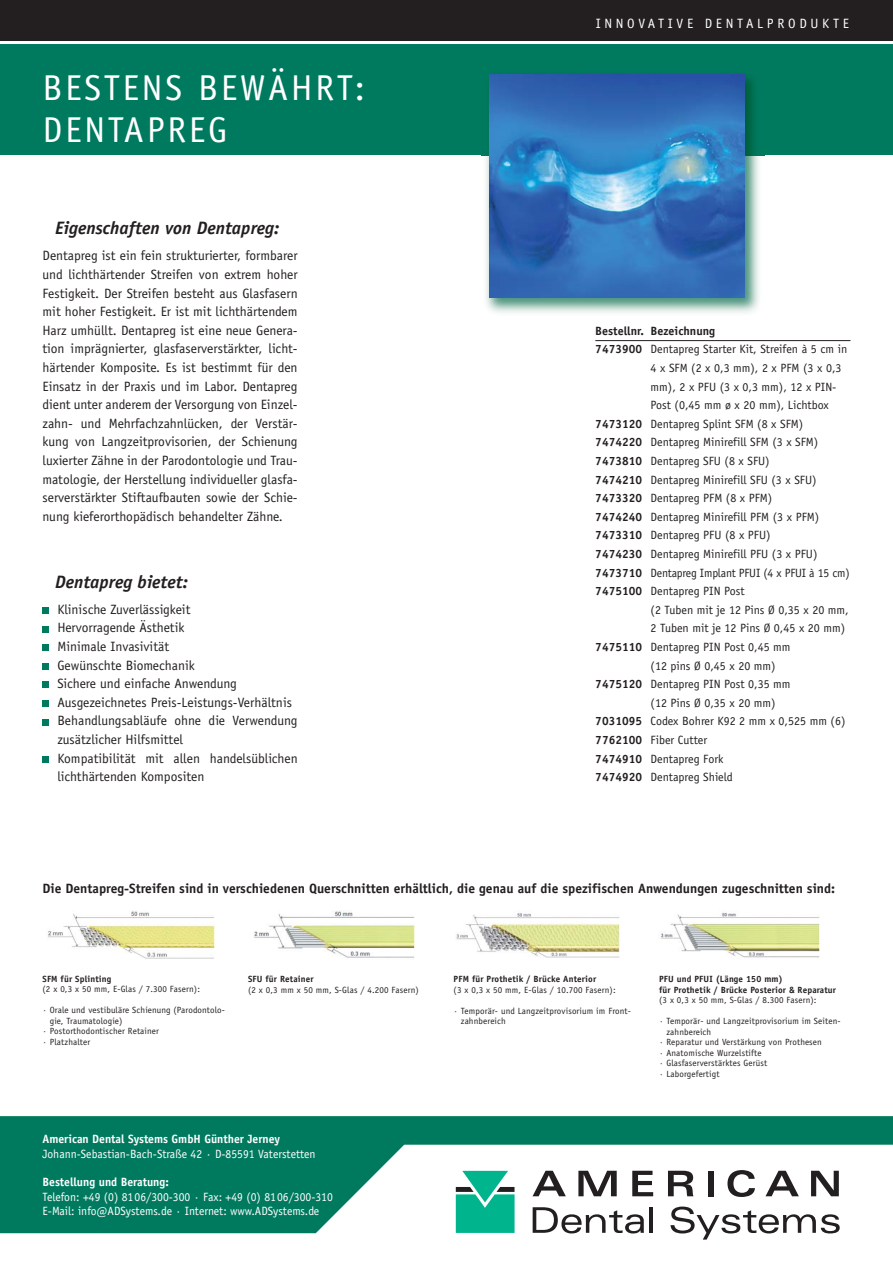
<style>
.page{position:relative;width:893px;height:1263px;background:#fff}
.page>*{position:absolute;margin:0;border:0;box-sizing:border-box;transform-origin:0 0}
.t1{font:36px/42px "Officina Sans";letter-spacing:.075em;color:#fff}
.t2{font:italic 700 18px "Officina Sans";color:#231f20}
.t3{font:13.5px/18.6px "Officina Sans";color:#231f20;text-align:justify}
.t4{font:700 13.5px "Officina Sans";color:#231f20}
.t5{font:13.5px "Officina Sans";letter-spacing:.275em;color:#fff}
.t6{font:12px "Officina Sans";color:#231f20}
.t7{font:12px/14.4px "Officina Sans";color:#fff}
.t8{font:700 12px "Officina Sans";color:#fff}
.t9{font:700 12px "Officina Sans";color:#231f20}
.t10{font:9px/10.5px "Officina Sans";letter-spacing:.015em;color:#231f20}
.t11{font:700 9px/10.5px "Officina Sans";letter-spacing:.015em;color:#231f20}
.s1{font-weight:700}
</style>
<div class="page">
<div style="left:0;top:0;width:893px;height:43px;background:#231f20"></div>
<div style="left:0;top:43px;width:893px;height:112px;background:#007a5f"></div>
<svg style="left:678px;top:1233px;width:156px;height:6px"></svg>
<hr style="left:0;top:41px;width:893px;height:3px;background:#fff">
<svg style="left:0;top:1116px;width:893px;height:117px;fill:#007a5f"></svg>
<hr style="left:595px;top:340px;width:255px;height:1px;background:#231f20">
<div style="left:43px;top:607px;width:6px;height:7px;background:#007a5f"></div>
<svg style="left:43px;top:626px;width:6px;height:6px"></svg>
<div style="left:43px;top:644px;width:6px;height:7px;background:#007a5f"></div>
<div style="left:43px;top:663px;width:6px;height:7px;background:#007a5f"></div>
<div style="left:43px;top:681px;width:6px;height:7px;background:#007a5f"></div>
<div style="left:43px;top:700px;width:6px;height:7px;background:#007a5f"></div>
<svg style="left:43px;top:719px;width:6px;height:6px"></svg>
<div style="left:43px;top:756px;width:6px;height:7px;background:#007a5f"></div>
<img style="left:482px;top:74px;width:282px;height:239px">
<img style="left:489px;top:74px;width:255px;height:224px">
<img style="left:48px;top:911px;width:166px;height:48px">
<img style="left:254px;top:910px;width:160px;height:48px">
<img style="left:456px;top:913px;width:164px;height:45px">
<img style="left:661px;top:912px;width:158px;height:46px">
<h1 class="t1" style="left:42px;top:70px;width:324px">BESTENS BEWÄHRT:<br>DENTAPREG</h1>
<h2 class="t2" style="left:55px;top:221px;width:226px">Eigenschaften von Dentapreg:</h2>
<p class="t3" style="left:43px;top:248px;width:257px">Dentapreg ist ein fein strukturierter, formbarer und lichthärtender Streifen von extrem hoher Festigkeit. Der Streifen besteht aus Glasfasern mit hoher Festigkeit. Er ist mit lichthärtendem Harz umhüllt. Dentapreg ist eine neue Genera&shy;tion imprägnierter, glasfaserverstärkter, licht&shy;härtender Komposite. Es ist bestimmt für den Einsatz in der Praxis und im Labor. Dentapreg dient unter anderem der Versorgung von Einzel&shy;zahn- und Mehrfachzahnlücken, der Verstär&shy;kung von Langzeitprovisorien, der Schienung luxierter Zähne in der Parodontologie und Trau&shy;matologie, der Herstellung individueller glasfa&shy;serverstärkter Stiftaufbauten sowie der Schie&shy;nung kieferorthopädisch behandelter Zähne.</p>
<h2 class="t2" style="left:55px;top:575px;width:135px">Dentapreg bietet:</h2>
<p class="t3" style="left:57px;top:601px;width:242px;text-align:left">Klinische Zuverlässigkeit<br>Hervorragende Ästhetik<br>Minimale Invasivität<br>Gewünschte Biomechanik<br>Sichere und einfache Anwendung<br>Ausgezeichnetes Preis-Leistungs-Verhältnis<br>Behandlungsabläufe ohne die Verwendung zusätzlicher Hilfsmittel<br>Kompatibilität mit allen handelsüblichen lichthärtenden Kompositen</p>
<p class="t5" style="left:596px;top:18px;width:255px">INNOVATIVE DENTALPRODUKTE</p>
<p class="t9" style="left:595px;top:326px;width:121px">Bestellnr. Bezeichnung</p>
<p class="t6" style="left:595px;top:345px;width:253px"><span class="s1">7473900</span> Dentapreg Starter Kit, Streifen à 5 cm in</p>
<p class="t6" style="left:651px;top:363px;width:192px">4 x SFM (2 x 0,3 mm), 2 x PFM (3 x 0,3</p>
<p class="t6" style="left:651px;top:382px;width:187px">mm), 2 x PFU (3 x 0,3 mm), 12 x PIN-</p>
<p class="t6" style="left:651px;top:401px;width:180px">Post (0,45 mm ø x 20 mm), Lichtbox</p>
<p class="t6" style="left:595px;top:419px;width:209px"><span class="s1">7473120</span> Dentapreg Splint SFM (8 x SFM)</p>
<p class="t6" style="left:595px;top:438px;width:225px"><span class="s1">7474220</span> Dentapreg Minirefill SFM (3 x SFM)</p>
<p class="t6" style="left:595px;top:456px;width:176px"><span class="s1">7473810</span> Dentapreg SFU (8 x SFU)</p>
<p class="t6" style="left:595px;top:475px;width:223px"><span class="s1">7474210</span> Dentapreg Minirefill SFU (3 x SFU)</p>
<p class="t6" style="left:595px;top:494px;width:179px"><span class="s1">7473320</span> Dentapreg PFM (8 x PFM)</p>
<p class="t6" style="left:595px;top:512px;width:225px"><span class="s1">7474240</span> Dentapreg Minirefill PFM (3 x PFM)</p>
<p class="t6" style="left:595px;top:531px;width:177px"><span class="s1">7473310</span> Dentapreg PFU (8 x PFU)</p>
<p class="t6" style="left:595px;top:549px;width:224px"><span class="s1">7474230</span> Dentapreg Minirefill PFU (3 x PFU)</p>
<p class="t6" style="left:595px;top:568px;width:256px"><span class="s1">7473710</span> Dentapreg Implant PFUI (4 x PFUI à 15 cm)</p>
<p class="t6" style="left:595px;top:587px;width:151px"><span class="s1">7475100</span> Dentapreg PIN Post</p>
<p class="t6" style="left:651px;top:605px;width:200px">(2 Tuben mit je 12 Pins Ø 0,35 x 20 mm,</p>
<p class="t6" style="left:651px;top:624px;width:196px">2 Tuben mit je 12 Pins Ø 0,45 x 20 mm)</p>
<p class="t6" style="left:595px;top:642px;width:197px"><span class="s1">7475110</span> Dentapreg PIN Post 0,45 mm</p>
<p class="t6" style="left:651px;top:661px;width:127px">(12 pins Ø 0,45 x 20 mm)</p>
<p class="t6" style="left:595px;top:680px;width:197px"><span class="s1">7475120</span> Dentapreg PIN Post 0,35 mm</p>
<p class="t6" style="left:651px;top:698px;width:127px">(12 Pins Ø 0,35 x 20 mm)</p>
<p class="t6" style="left:595px;top:717px;width:252px"><span class="s1">7031095</span> Codex Bohrer K92 2 mm x 0,525 mm (6)</p>
<p class="t6" style="left:595px;top:735px;width:113px"><span class="s1">7762100</span> Fiber Cutter</p>
<p class="t6" style="left:595px;top:754px;width:130px"><span class="s1">7474910</span> Dentapreg Fork</p>
<p class="t6" style="left:595px;top:773px;width:139px"><span class="s1">7474920</span> Dentapreg Shield</p>
<p class="t4" style="left:43px;top:883px;width:794px">Die Dentapreg-Streifen sind in verschiedenen Querschnitten erhältlich, die genau auf die spezifischen Anwendungen zugeschnitten sind:</p>
<p class="t11" style="left:43px;top:974px;width:70px">SFM für Splinting</p>
<p class="t10" style="left:43px;top:985px;width:159px">(2 x 0,3 x 50 mm, E-Glas / 7.300 Fasern):</p>
<p class="t10" style="left:43px;top:1006px;width:184px">· Orale und vestibuläre Schienung (Parodontolo-</p>
<p class="t10" style="left:50px;top:1016px;width:74px">gie, Traumatologie)</p>
<p class="t10" style="left:43px;top:1027px;width:118px">· Postorthodontischer Retainer</p>
<p class="t10" style="left:43px;top:1037px;width:49px">· Platzhalter</p>
<p class="t11" style="left:248px;top:975px;width:67px">SFU für Retainer</p>
<p class="t10" style="left:248px;top:985px;width:172px">(2 x 0,3 mm x 50 mm, S-Glas / 4.200 Fasern)</p>
<p class="t8" style="left:43px;top:1134px;width:239px">American Dental Systems GmbH Günther Jerney</p>
<p class="t7" style="left:43px;top:1147px;width:275px">Johann-Sebastian-Bach-Straße 42 · D-85591 Vaterstetten</p>
<p class="t8" style="left:43px;top:1177px;width:128px">Bestellung und Beratung:</p>
<p class="t7" style="left:43px;top:1190px;width:292px">Telefon: +49 (0) 8106/300-300 · Fax: +49 (0) 8106/300-310<br>E-Mail: info@ADSystems.de · Internet: www.ADSystems.de</p>
<p class="t11" style="left:454px;top:975px;width:144px">PFM für Prothetik / Brücke Anterior</p>
<p class="t10" style="left:454px;top:985px;width:164px">(3 x 0,3 x 50 mm, E-Glas / 10.700 Fasern):</p>
<p class="t10" style="left:461px;top:1006px;width:172px;text-indent:-7px">· Temporär- und Langzeitprovisorium im Front&shy;zahnbereich</p>
<p class="t11" style="left:659px;top:975px;width:178px">PFU und PFUI (Länge 150 mm)<br>für Prothetik / Brücke Posterior &amp; Reparatur</p>
<p class="t10" style="left:659px;top:996px;width:159px">(3 x 0,3 x 50 mm, S-Glas / 8.300 Fasern):</p>
<p class="t10" style="left:659px;top:1017px;width:183px">· Temporär- und Langzeitprovisorium im Seiten-</p>
<p class="t10" style="left:666px;top:1027px;width:46px">zahnbereich</p>
<p class="t10" style="left:659px;top:1038px;width:164px">· Reparatur und Verstärkung von Prothesen</p>
<p class="t10" style="left:659px;top:1048px;width:104px">· Anatomische Wurzelstifte</p>
<p class="t10" style="left:659px;top:1059px;width:110px">· Glasfaserverstärktes Gerüst</p>
<p class="t10" style="left:659px;top:1069px;width:62px">· Laborgefertigt</p>
</div>
